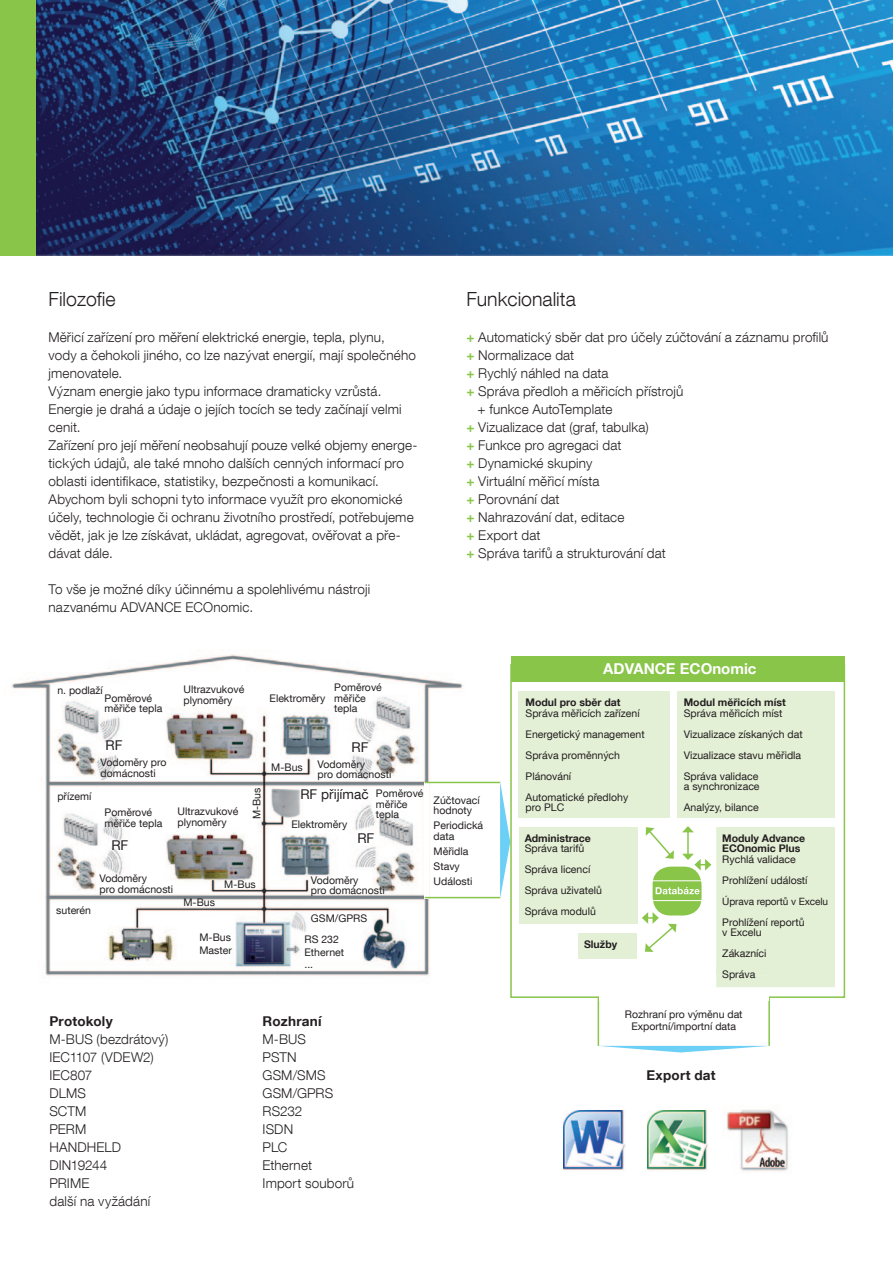
<style>
.page{position:relative;width:893px;height:1263px;background:#fff}
.page>*{position:absolute;margin:0;border:0;box-sizing:border-box;transform-origin:0 0}
.t1{font:300 19.5px "Helvetica Neue LT Com";color:#231f20}
.t2{font:700 15px "Helvetica Neue LT Com";color:#fff}
.t3{font:300 13.5px/18px "Helvetica Neue LT Com";letter-spacing:.01em;color:#231f20}
.t4{font:13.5px "Helvetica Neue LT Com";color:#231f20}
.t5{font:700 13.5px "Helvetica Neue LT Com";letter-spacing:.02em;color:#231f20}
.t6{font:10.5px/10.5px "Helvetica Neue LT Com";color:#231f20}
.t7{font:700 10.5px/10.5px "Helvetica Neue LT Com";color:#231f20}
.t8{font:10.05px "Helvetica Neue LT Com";letter-spacing:-.01em;color:#231f20}
.s1{font-weight:700;color:#88c549}
</style>
<div class="page">
<img style="left:11px;top:654px;width:458px;height:322px">
<div style="left:0;top:0;width:38px;height:256px;background:#88c549"></div>
<hr style="left:425px;top:782px;width:4px;height:116px;background:#fff">
<hr style="left:425px;top:782px;width:75px;height:1px;background:#88c549">
<hr style="left:425px;top:897px;width:75px;height:1px;background:#88c549">
<svg style="left:500px;top:782px;width:10px;height:117px"></svg>
<div style="left:519px;top:827px;width:118px;height:97px;background:#e4f0d6"></div>
<div style="left:518px;top:692px;width:152px;height:126px;background:#e4f0d6"></div>
<div style="left:510px;top:664px;width:335px;height:334px;border:2px solid #88c549"></div>
<div style="left:511px;top:656px;width:333px;height:26px;background:#88c549"></div>
<div style="left:678px;top:692px;width:157px;height:126px;background:#e4f0d6"></div>
<div style="left:578px;top:933px;width:59px;height:26px;background:#e4f0d6"></div>
<hr style="left:768px;top:997px;width:2px;height:49px;background:#88c549">
<hr style="left:598px;top:997px;width:1px;height:49px;background:#88c549">
<svg style="left:600px;top:1046px;width:167px;height:6px"></svg>
<img style="left:564px;top:1110px;width:61px;height:60px">
<img style="left:647px;top:1110px;width:61px;height:60px">
<img style="left:726px;top:1109px;width:63px;height:63px">
<img style="left:36px;top:0;width:857px;height:256px">
<div style="left:599px;top:993px;width:169px;height:8px;background:#fff"></div>
<svg style="left:642px;top:826px;width:193px;height:161px"></svg>
<h1 class="t1" style="left:49px;top:287px;width:69px">Filozofie</h1>
<p class="t3" style="left:49px;top:328px;width:370px">Měřicí zařízení pro měření elektrické energie, tepla, plynu,<br>vody a čehokoli jiného, co lze nazývat energií, mají společného jmenovatele.<br>Význam energie jako typu informace dramaticky vzrůstá.<br>Energie je drahá a údaje o jejích tocích se tedy začínají velmi cenit.<br>Zařízení pro její měření neobsahují pouze velké objemy energe&shy;tických údajů, ale také mnoho dalších cenných informací pro oblasti identifikace, statistiky, bezpečnosti a komunikací.<br>Abychom byli schopni tyto informace využít pro ekonomické účely, technologie či ochranu životního prostředí, potřebujeme vědět, jak je lze získávat, ukládat, agregovat, ověřovat a pře&shy;dávat dále.</p>
<p class="t3" style="left:49px;top:580px;width:323px">To vše je možné díky účinnému a spolehlivému nástroji nazvanému ADVANCE ECOnomic.</p>
<h1 class="t1" style="left:466px;top:287px;width:111px">Funkcionalita</h1>
<p class="t3" style="left:466px;top:328px;width:364px"><span class="s1">+</span> Automatický sběr dat pro účely zúčtování a záznamu profilů</p>
<p class="t3" style="left:466px;top:346px;width:109px"><span class="s1">+</span> Normalizace dat</p>
<p class="t3" style="left:466px;top:364px;width:144px"><span class="s1">+</span> Rychlý náhled na data</p>
<p class="t3" style="left:466px;top:382px;width:219px"><span class="s1">+</span> Správa předloh a měřicích přístrojů</p>
<p class="t3" style="left:478px;top:400px;width:136px">+ funkce AutoTemplate</p>
<p class="t3" style="left:466px;top:418px;width:184px"><span class="s1">+</span> Vizualizace dat (graf, tabulka)</p>
<p class="t3" style="left:466px;top:436px;width:157px"><span class="s1">+</span> Funkce pro agregaci dat</p>
<p class="t3" style="left:466px;top:454px;width:127px"><span class="s1">+</span> Dynamické skupiny</p>
<p class="t3" style="left:466px;top:472px;width:135px"><span class="s1">+</span> Virtuální měřicí místa</p>
<p class="t3" style="left:466px;top:490px;width:95px"><span class="s1">+</span> Porovnání dat</p>
<p class="t3" style="left:466px;top:508px;width:160px"><span class="s1">+</span> Nahrazování dat, editace</p>
<p class="t3" style="left:466px;top:526px;width:76px"><span class="s1">+</span> Export dat</p>
<p class="t3" style="left:466px;top:544px;width:201px"><span class="s1">+</span> Správa tarifů a strukturování dat</p>
<p class="t6" style="left:57px;top:685px;width:47px">n. podlaží</p>
<p class="t6" style="left:105px;top:693px;width:59px">Poměrové měřiče tepla</p>
<p class="t6" style="left:183px;top:684px;width:62px">Ultrazvukové plynoměry</p>
<p class="t6" style="left:270px;top:693px;width:57px">Elektroměry</p>
<p class="t6" style="left:334px;top:682px;width:49px">Poměrové měřiče tepla</p>
<p class="t6" style="left:57px;top:791px;width:36px">přízemí</p>
<p class="t4" style="left:106px;top:737px;width:18px">RF</p>
<p class="t4" style="left:352px;top:739px;width:18px">RF</p>
<p class="t4" style="left:300px;top:786px;width:125px">RF přijímač <sup>Poměrové</sup></p>
<p class="t6" style="left:376px;top:798px;width:33px">měřiče tepla</p>
<p class="t6" style="left:101px;top:757px;width:67px">Vodoměry pro domácnosti</p>
<p class="t6" style="left:318px;top:758px;width:75px">Vodoměry<br>pro domácnosti</p>
<p class="t6" style="left:271px;top:762px;width:33px">M-Bus</p>
<p class="t6" style="left:251px;top:819px;width:33px;rotate:-90deg">M-Bus</p>
<p class="t6" style="left:178px;top:806px;width:62px">Ultrazvukové plynoměry</p>
<p class="t6" style="left:105px;top:807px;width:59px">Poměrové měřiče tepla</p>
<p class="t6" style="left:291px;top:819px;width:57px">Elektroměry</p>
<p class="t4" style="left:111px;top:837px;width:18px">RF</p>
<p class="t4" style="left:357px;top:829px;width:18px">RF</p>
<p class="t6" style="left:56px;top:904px;width:36px">suterén</p>
<p class="t6" style="left:100px;top:873px;width:75px">Vodoměry<br>pro domácnosti</p>
<p class="t6" style="left:224px;top:879px;width:33px">M-Bus</p>
<p class="t6" style="left:311px;top:874px;width:75px">Vodoměry<br>pro domácnosti</p>
<p class="t6" style="left:183px;top:897px;width:33px">M-Bus</p>
<p class="t6" style="left:199px;top:931px;width:34px;line-height:12.6px">M-Bus<br>Master</p>
<p class="t6" style="left:304px;top:933px;width:41px;line-height:12.6px">RS 232<br>Ethernet ...</p>
<p class="t6" style="left:311px;top:913px;width:58px">GSM/GPRS</p>
<p class="t6" style="left:434px;top:794px;width:48px">Zúčtovací hodnoty</p>
<p class="t6" style="left:434px;top:820px;width:51px">Periodická data</p>
<p class="t6" style="left:434px;top:843px;width:40px;line-height:15px">Měřidla<br>Stavy<br>Události</p>
<p class="t2" style="left:603px;top:659px;width:155px">ADVANCE ECOnomic</p>
<p class="t7" style="left:526px;top:697px;width:97px">Modul pro sběr dat</p>
<p class="t6" style="left:526px;top:702px;width:121px;line-height:21px">Správa měřicích zařízení<br>Energetický management<br>Správa proměnných<br>Plánování<br>Automatické předlohy</p>
<p class="t6" style="left:526px;top:802px;width:40px">pro PLC</p>
<p class="t7" style="left:525px;top:833px;width:68px">Administrace</p>
<p class="t6" style="left:525px;top:838px;width:79px;line-height:21px">Správa tarifů<br>Správa licencí<br>Správa uživatelů<br>Správa modulů</p>
<p class="t7" style="left:584px;top:939px;width:35px">Služby</p>
<p class="t7" style="left:684px;top:697px;width:104px">Modul měřicích míst</p>
<p class="t6" style="left:684px;top:702px;width:120px;line-height:21px">Správa měřicích míst<br>Vizualizace získaných dat<br>Vizualizace stavu měřidla<br>Správa validace</p>
<p class="t6" style="left:684px;top:776px;width:77px;line-height:21px">a synchronizace<br>Analýzy, bilance</p>
<p class="t7" style="left:722px;top:833px;width:85px">Moduly Advance<br>ECOnomic Plus</p>
<p class="t6" style="left:722px;top:848px;width:87px;line-height:21px">Rychlá validace<br>Prohlížení událostí</p>
<p class="t8" style="left:722px;top:895px;width:107px">Úprava reportů v Excelu</p>
<p class="t6" style="left:722px;top:917px;width:84px">Prohlížení reportů v Excelu</p>
<p class="t6" style="left:722px;top:943px;width:46px;line-height:21px">Zákazníci<br>Správa</p>
<p class="t6" style="left:625px;top:1008px;width:119px">Rozhraní pro výměnu dat</p>
<p class="t5" style="left:263px;top:1013px;width:61px">Rozhraní</p>
<p class="t3" style="left:263px;top:1030px;width:93px">M-BUS<br>PSTN<br>GSM/SMS<br>GSM/GPRS<br>RS232<br>ISDN<br>PLC<br>Ethernet<br>Import souborů</p>
<p class="t5" style="left:49px;top:1013px;width:65px">Protokoly</p>
<p class="t6" style="left:631px;top:1021px;width:106px">Exportní/importní data</p>
<p class="t3" style="left:49px;top:1030px;width:120px">M-BUS (bezdrátový)<br>IEC1107 (VDEW2)<br>IEC807<br>DLMS<br>SCTM<br>PERM<br>HANDHELD<br>DIN19244<br>PRIME<br>další na vyžádání</p>
<p class="t5" style="left:646px;top:1067px;width:71px">Export dat</p>
</div>
